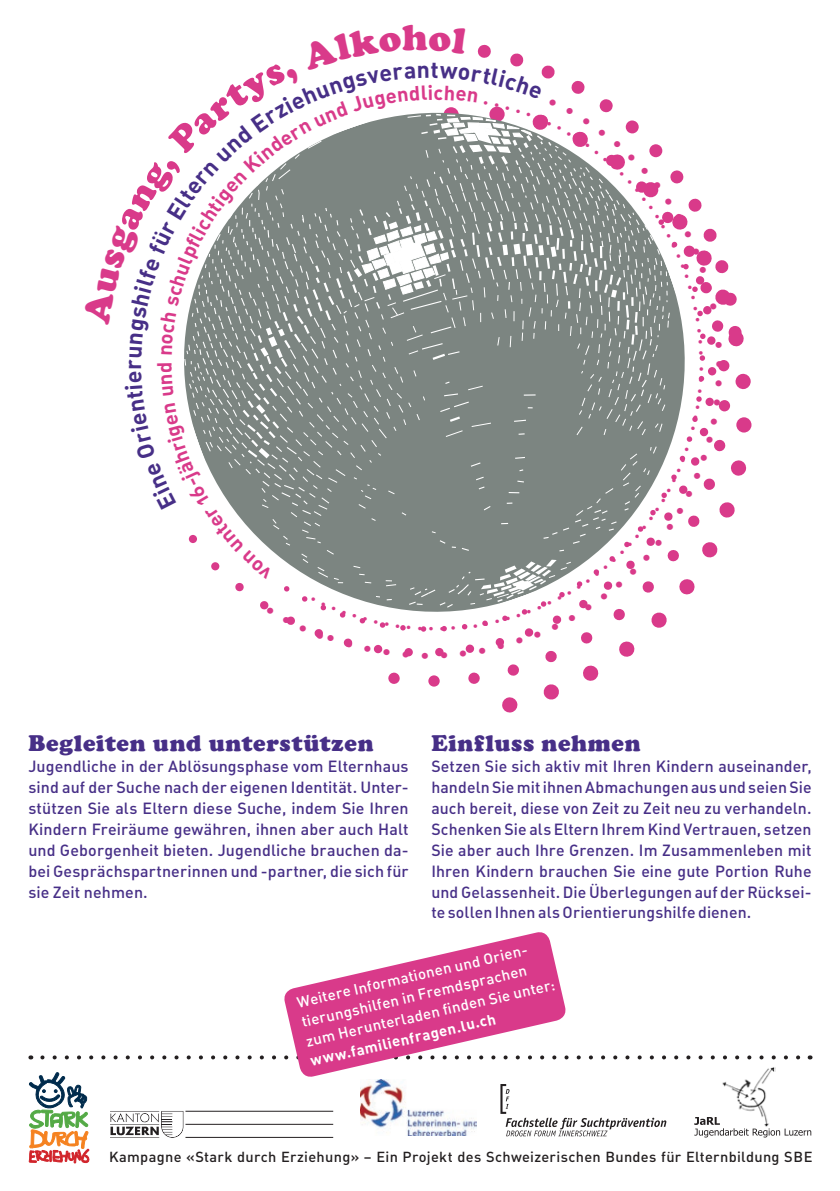
<style>
.page{position:relative;width:840px;height:1191px;background:#fff}
.page>*{position:absolute;margin:0;border:0;box-sizing:border-box;transform-origin:0 0}
.t1{font:34.8px "DIN Bold Alternate";color:#d93a8a}
.t2{font:900 23.6px "Cooper";letter-spacing:.035em;color:#472f87}
.t3{font:23.2px "DIN Bold Alternate";color:#472f87}
.t4{font:20.2px "DIN Bold Alternate";color:#d93a8a}
.t5{font:16px/20.8px "DIN Medium Alternate";letter-spacing:.005em;color:#472f87;text-align:justify}
.t6{font:15px/20px "DIN Medium Alternate";color:#fff}
.t7{font:15px "DIN Bold Alternate";color:#fff}
.t8{font:14.4px "DIN Medium Alternate";letter-spacing:.02em;color:#231f20}
</style>
<div class="page">
<svg style="left:42px;top:1055px;width:759px;height:4px"></svg>
<svg style="left:282px;top:932px;width:285px;height:145px;fill:#d93a8a"></svg>
<svg style="left:28px;top:1072px;width:62px;height:91px"></svg>
<svg style="left:500px;top:1084px;width:166px;height:52px"></svg>
<img style="left:722px;top:1067px;width:52px;height:50px">
<svg style="left:694px;top:1117px;width:116px;height:20px"></svg>
<img style="left:360px;top:1079px;width:116px;height:56px">
<hr style="left:185px;top:1124px;width:148px;height:1px;background:#231f20">
<hr style="left:110px;top:1137px;width:49px;height:1px;background:#231f20">
<hr style="left:185px;top:1137px;width:148px;height:1px;background:#231f20">
<svg style="left:110px;top:1111px;width:73px;height:26px"></svg>
<hr style="left:185px;top:1111px;width:148px;height:1px;background:#231f20">
<svg style="left:184px;top:106px;width:557px;height:552px"></svg>
<p class="t4" style="left:433px;top:79px;width:11px">c</p>
<h3 class="t3" style="left:118px;top:370px;width:12px;rotate:-90deg">r</h3>
<h1 class="t1" style="left:751px;top:359px;width:12px;rotate:90deg">.</h1>
<h2 class="t2" style="left:28px;top:729px;width:346px">Begleiten und unterstützen</h2>
<p class="t5" style="left:28px;top:755px;width:381px">Jugendliche in der Ablösungsphase vom Elternhaus sind auf der Suche nach der eigenen Identität. Unter&shy;stützen Sie als Eltern diese Suche, indem Sie Ihren Kindern Freiräume gewähren, ihnen aber auch Halt und Geborgenheit bieten. Jugendliche brauchen da&shy;bei Gesprächspartnerinnen und -partner, die sich für sie Zeit nehmen.</p>
<h2 class="t2" style="left:431px;top:729px;width:210px">Einfluss nehmen</h2>
<p class="t5" style="left:431px;top:755px;width:381px">Setzen Sie sich aktiv mit Ihren Kindern auseinander, handeln Sie mit ihnen Abmachungen aus und seien Sie auch bereit, diese von Zeit zu Zeit neu zu verhandeln.<br>Schenken Sie als Eltern Ihrem Kind Vertrauen, setzen Sie aber auch Ihre Grenzen. Im Zusammenleben mit Ihren Kindern brauchen Sie eine gute Portion Ruhe und Gelassenheit. Die Überlegungen auf der Rücksei&shy;te sollen Ihnen als Orientierungshilfe dienen.</p>
<p class="t6" style="left:295px;top:992px;width:256px;rotate:-13deg">Weitere Informationen und Orien&shy;tierungshilfen in Fremdsprachen zum Herunterladen fi nden Sie unter:</p>
<p class="t7" style="left:308px;top:1051px;width:191px;rotate:-13deg">www.familienfragen.lu.ch</p>
<p class="t8" style="left:109px;top:1147px;width:704px">Kampagne «Stark durch Erziehung» – Ein Projekt des Schweizerischen Bundes für Elternbildung SBE</p>
</div>
